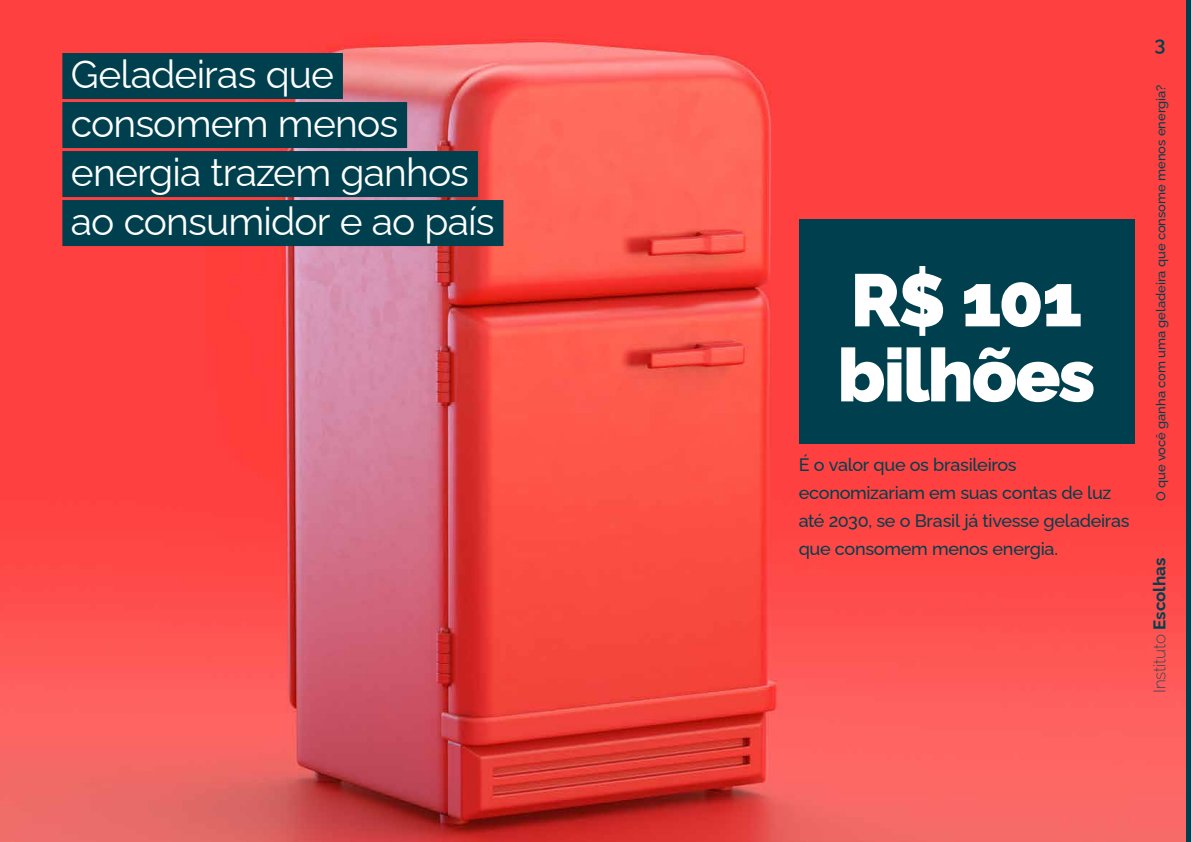
<style>
.page{position:relative;width:1191px;height:842px;background:#fff}
.page>*{position:absolute;margin:0;border:0;box-sizing:border-box;transform-origin:0 0}
.t1{font:900 74px/75px "Raleway";letter-spacing:-.025em;color:#fff}
.t2{font:39px/49px "Raleway";letter-spacing:-.02em;color:#fff}
.t3{font:600 20px "Raleway";color:#00404e}
.t4{font:500 18px/28px "Raleway";letter-spacing:-.015em;color:#00404e}
.t5{font:200 17px "Raleway";letter-spacing:-.01em;color:#00404e}
.t6{font:500 13px "Raleway";letter-spacing:-.005em;color:#00404e}
.s1{font-weight:700}
</style>
<div class="page">
<img style="left:0;top:0;width:1186px;height:842px">
<div style="left:1186px;top:0;width:5px;height:842px;background:#00404e"></div>
<div style="left:62px;top:53px;width:281px;height:46px;background:#00404e"></div>
<div style="left:62px;top:102px;width:345px;height:46px;background:#00404e"></div>
<div style="left:62px;top:151px;width:416px;height:46px;background:#00404e"></div>
<div style="left:62px;top:200px;width:441px;height:46px;background:#00404e"></div>
<div style="left:798px;top:219px;width:336px;height:224px;background:#00404e"></div>
<h2 class="t2" style="left:71px;top:45px;width:425px">Geladeiras que consomem menos energia trazem ganhos ao consumidor e ao país</h2>
<h1 class="t1" style="left:837px;top:254px;width:259px">R$ 101 bilhões</h1>
<p class="t4" style="left:798px;top:449px;width:332px">É o valor que os brasileiros economizariam em suas contas de luz até 2030, se o Brasil já tivesse geladeiras que consomem menos energia.</p>
<p class="t3" style="left:1154px;top:28px;width:12px">3</p>
<p class="t6" style="left:1150px;top:501px;width:418px;rotate:-90deg">O que você ganha com uma geladeira que consome menos energia?</p>
<p class="t5" style="left:1145px;top:693px;width:137px;rotate:-90deg">Instituto <span class="s1">Escolhas</span></p>
</div>
